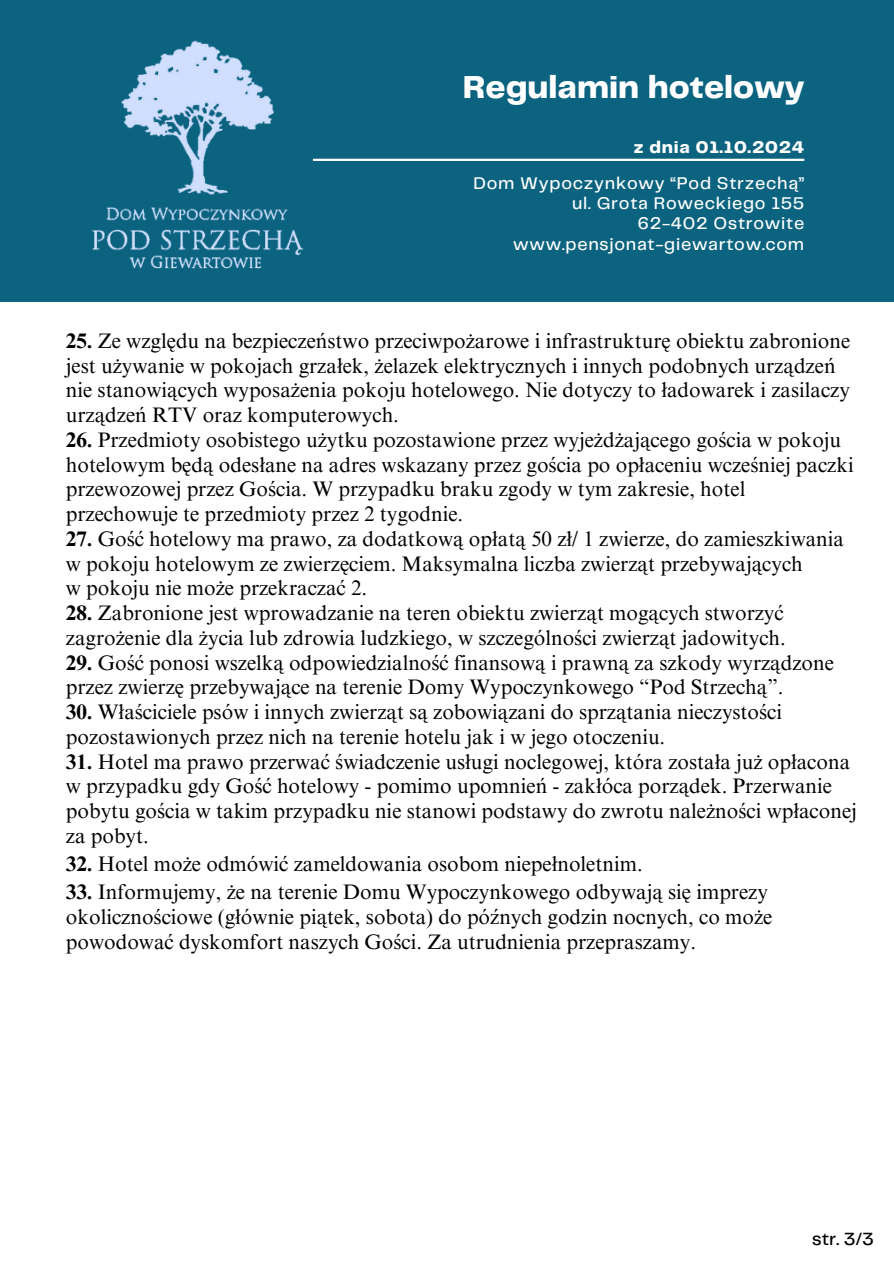
<style>
.page{position:relative;width:894px;height:1264px;background:#fff}
.page>*{position:absolute;margin:0;border:0;box-sizing:border-box;transform-origin:0 0}
.t1{font:800 33px "Telegraf";color:#fff}
.t2{font:21px/24.8px "Times NRMT Pro";color:#000}
.t3{font:500 18.3px "Telegraf";color:#000001}
.t4{font:500 17.55px "Telegraf";letter-spacing:.04em;color:#fff}
.t5{font:800 17.55px "Telegraf";letter-spacing:.04em;color:#fff}
.s1{font-weight:700}
</style>
<div class="page">
<div style="left:0;top:0;width:893px;height:301px;background:#0b6380"></div>
<hr style="left:313px;top:159px;width:491px;height:2px;background:#fff">
<img style="left:92px;top:40px;width:235px;height:229px">
<h1 class="t1" style="left:463px;top:73px;width:343px">Regulamin hotelowy</h1>
<p class="t5" style="left:633px;top:139px;width:172px">z dnia 01.10.2024</p>
<p class="t4" style="left:473px;top:176px;width:332px">Dom Wypoczynkowy “Pod Strzechą”</p>
<p class="t4" style="left:572px;top:196px;width:233px">ul. Grota Roweckiego 155</p>
<p class="t4" style="left:637px;top:216px;width:168px">62-402 Ostrowite</p>
<p class="t4" style="left:513px;top:236px;width:292px">www.pensjonat-giewartow.com</p>
<h2 class="t2" style="left:66px;top:331px;width:785px"><span class="s1">25.</span> Ze względu na bezpieczeństwo przeciwpożarowe i infrastrukturę obiektu zabronione jest używanie w pokojach grzałek, żelazek elektrycznych i innych podobnych urządzeń nie stanowiących wyposażenia pokoju hotelowego. Nie dotyczy to ładowarek i zasilaczy urządzeń RTV oraz komputerowych.</h2>
<h2 class="t2" style="left:66px;top:430px;width:789px"><span class="s1">26.</span> Przedmioty osobistego użytku pozostawione przez wyjeżdżającego gościa w pokoju hotelowym będą odesłane na adres wskazany przez gościa po opłaceniu wcześniej paczki przewozowej przez Gościa. W przypadku braku zgody w tym zakresie, hotel przechowuje te przedmioty przez 2 tygodnie.</h2>
<h2 class="t2" style="left:66px;top:529px;width:779px"><span class="s1">27.</span> Gość hotelowy ma prawo, za dodatkową opłatą 50 zł/ 1 zwierze, do zamieszkiwania w pokoju hotelowym ze zwierzęciem. Maksymalna liczba zwierząt przebywających<br>w pokoju nie może przekraczać 2.</h2>
<h2 class="t2" style="left:66px;top:603px;width:721px"><span class="s1">28.</span> Zabronione jest wprowadzanie na teren obiektu zwierząt mogących stworzyć zagrożenie dla życia lub zdrowia ludzkiego, w szczególności zwierząt jadowitych.</h2>
<h2 class="t2" style="left:66px;top:652px;width:769px"><span class="s1">29.</span> Gość ponosi wszelką odpowiedzialność finansową i prawną za szkody wyrządzone przez zwierzę przebywające na terenie Domy Wypoczynkowego “Pod Strzechą”.</h2>
<h2 class="t2" style="left:66px;top:702px;width:717px"><span class="s1">30.</span> Właściciele psów i innych zwierząt są zobowiązani do sprzątania nieczystości pozostawionych przez nich na terenie hotelu jak i w jego otoczeniu.</h2>
<h2 class="t2" style="left:66px;top:751px;width:792px"><span class="s1">31.</span> Hotel ma prawo przerwać świadczenie usługi noclegowej, która została już opłacona w przypadku gdy Gość hotelowy - pomimo upomnień - zakłóca porządek. Przerwanie pobytu gościa w takim przypadku nie stanowi podstawy do zwrotu należności wpłaconej za pobyt.</h2>
<h2 class="t2" style="left:66px;top:854px;width:578px"><span class="s1">32.</span> Hotel może odmówić zameldowania osobom niepełnoletnim.</h2>
<h2 class="t2" style="left:66px;top:882px;width:708px"><span class="s1">33.</span> Informujemy, że na terenie Domu Wypoczynkowego odbywają się imprezy okolicznościowe (głównie piątek, sobota) do późnych godzin nocnych, co może powodować dyskomfort naszych Gości. Za utrudnienia przepraszamy.</h2>
<p class="t3" style="left:811px;top:1231px;width:63px">str. 3/3</p>
</div>
